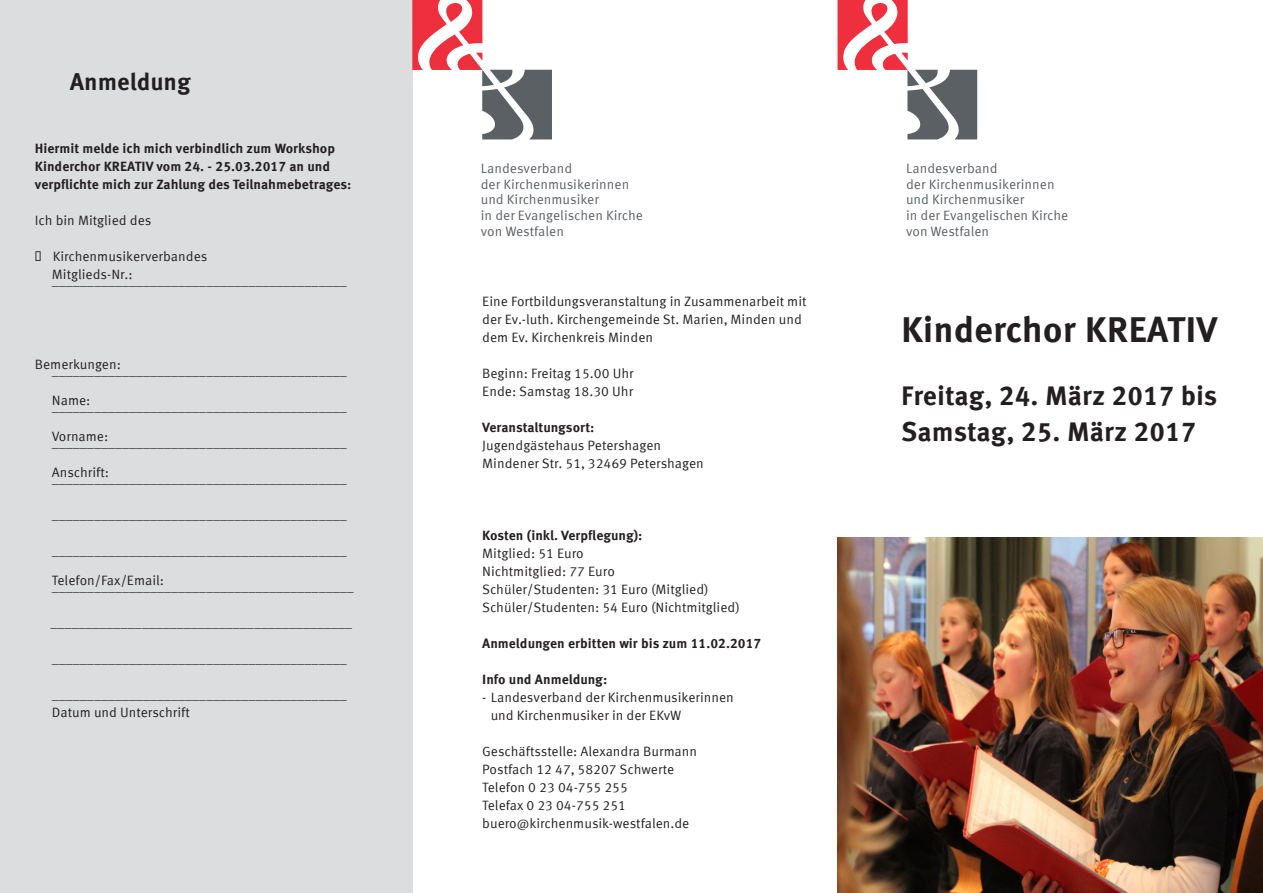
<style>
.page{position:relative;width:1263px;height:893px;background:#fff}
.page>*{position:absolute;margin:0;border:0;box-sizing:border-box;transform-origin:0 0}
.t1{font:700 36px "Meta Corr";color:#231f20}
.t2{font:700 27px "Meta Corr";color:#231f20}
.t3{font:700 24px "Meta Corr";letter-spacing:-.005em;color:#231f20}
.t4{font:13.5px/18px "Meta Corr";color:#231f20}
.t5{font:700 13.5px/18px "Meta Corr";color:#231f20}
.t6{font:13.5px "Meta Corr";color:#5b6064}
</style>
<div class="page">
<div style="left:0;top:0;width:412px;height:893px;background:#dcdddf"></div>
<svg style="left:838px;top:0;width:139px;height:139px"></svg>
<svg style="left:412px;top:0;width:140px;height:139px"></svg>
<img style="left:838px;top:538px;width:425px;height:355px">
<p class="t3" style="left:70px;top:68px;width:123px">Anmeldung</p>
<p class="t5" style="left:35px;top:139px;width:318px">Hiermit melde ich mich verbindlich zum Workshop<br>Kinderchor KREATIV vom 24. - 25.03.2017 an und verpflichte mich zur Zahlung des Teilnahmebetrages:</p>
<p class="t4" style="left:35px;top:211px;width:118px">Ich bin Mitglied des</p>
<p class="t4" style="left:35px;top:247px;width:174px">◯ Kirchenmusikerverbandes</p>
<p class="t4" style="left:52px;top:265px;width:82px">Mitglieds-Nr.:</p>
<p class="t4" style="left:52px;top:271px;width:296px">__________________________________________</p>
<p class="t4" style="left:35px;top:355px;width:88px">Bemerkungen:</p>
<p class="t4" style="left:52px;top:361px;width:296px">__________________________________________</p>
<p class="t4" style="left:52px;top:391px;width:40px">Name:</p>
<p class="t4" style="left:52px;top:397px;width:296px">__________________________________________</p>
<p class="t4" style="left:52px;top:427px;width:58px">Vorname:</p>
<p class="t4" style="left:52px;top:433px;width:296px">__________________________________________</p>
<p class="t4" style="left:52px;top:463px;width:59px">Anschrift:</p>
<p class="t4" style="left:52px;top:469px;width:296px">__________________________________________</p>
<p class="t4" style="left:52px;top:505px;width:296px">__________________________________________</p>
<p class="t4" style="left:52px;top:541px;width:296px">__________________________________________</p>
<p class="t4" style="left:52px;top:571px;width:114px">Telefon/Fax/Email:</p>
<p class="t4" style="left:52px;top:577px;width:303px">___________________________________________</p>
<p class="t4" style="left:50px;top:613px;width:303px">___________________________________________</p>
<p class="t4" style="left:52px;top:649px;width:296px">__________________________________________</p>
<p class="t4" style="left:52px;top:685px;width:296px">__________________________________________</p>
<p class="t4" style="left:52px;top:703px;width:139px">Datum und Unterschrift</p>
<p class="t6" style="left:481px;top:160px;width:93px">Landesverband</p>
<p class="t6" style="left:481px;top:176px;width:150px">der Kirchenmusikerinnen</p>
<p class="t6" style="left:481px;top:191px;width:120px">und Kirchenmusiker</p>
<p class="t6" style="left:481px;top:207px;width:164px">in der Evangelischen Kirche</p>
<p class="t6" style="left:481px;top:223px;width:85px">von Westfalen</p>
<p class="t4" style="left:482px;top:292px;width:326px">Eine Fortbildungsveranstaltung in Zusammenarbeit mit der Ev.-luth. Kirchengemeinde St. Marien, Minden und dem Ev. Kirchenkreis Minden</p>
<p class="t4" style="left:482px;top:364px;width:153px">Beginn: Freitag 15.00 Uhr</p>
<p class="t4" style="left:482px;top:382px;width:152px">Ende: Samstag 18.30 Uhr</p>
<p class="t5" style="left:482px;top:418px;width:114px">Veranstaltungsort:</p>
<p class="t4" style="left:482px;top:436px;width:180px">Jugendgästehaus Petershagen</p>
<p class="t4" style="left:482px;top:454px;width:223px">Mindener Str. 51, 32469 Petershagen</p>
<p class="t5" style="left:482px;top:526px;width:162px">Kosten (inkl. Verpflegung):</p>
<p class="t4" style="left:482px;top:544px;width:103px">Mitglied: 51 Euro</p>
<p class="t4" style="left:482px;top:562px;width:134px">Nichtmitglied: 77 Euro</p>
<p class="t4" style="left:482px;top:580px;width:228px">Schüler/Studenten: 31 Euro (Mitglied)</p>
<p class="t4" style="left:482px;top:598px;width:259px">Schüler/Studenten: 54 Euro (Nichtmitglied)</p>
<p class="t5" style="left:482px;top:634px;width:281px">Anmeldungen erbitten wir bis zum 11.02.2017</p>
<p class="t5" style="left:482px;top:670px;width:127px">Info und Anmeldung:</p>
<p class="t4" style="left:482px;top:688px;width:253px">- Landesverband der Kirchenmusikerinnen</p>
<p class="t4" style="left:491px;top:706px;width:192px">und Kirchenmusiker in der EKvW</p>
<p class="t4" style="left:482px;top:742px;width:216px">Geschäftsstelle: Alexandra Burmann</p>
<p class="t4" style="left:482px;top:760px;width:193px">Postfach 12 47, 58207 Schwerte</p>
<p class="t4" style="left:482px;top:778px;width:147px">Telefon 0 23 04-755 255</p>
<p class="t4" style="left:482px;top:796px;width:145px">Telefax 0 23 04-755 251</p>
<p class="t4" style="left:482px;top:814px;width:209px">buero@kirchenmusik-westfalen.de</p>
<p class="t6" style="left:906px;top:160px;width:93px">Landesverband</p>
<p class="t6" style="left:906px;top:176px;width:150px">der Kirchenmusikerinnen</p>
<p class="t6" style="left:906px;top:191px;width:120px">und Kirchenmusiker</p>
<p class="t6" style="left:906px;top:207px;width:164px">in der Evangelischen Kirche</p>
<p class="t6" style="left:906px;top:223px;width:85px">von Westfalen</p>
<p class="t1" style="left:901px;top:308px;width:318px">Kinderchor KREATIV</p>
<p class="t2" style="left:901px;top:380px;width:318px">Freitag, 24. März 2017 bis</p>
<p class="t2" style="left:901px;top:416px;width:297px">Samstag, 25. März 2017</p>
</div>
